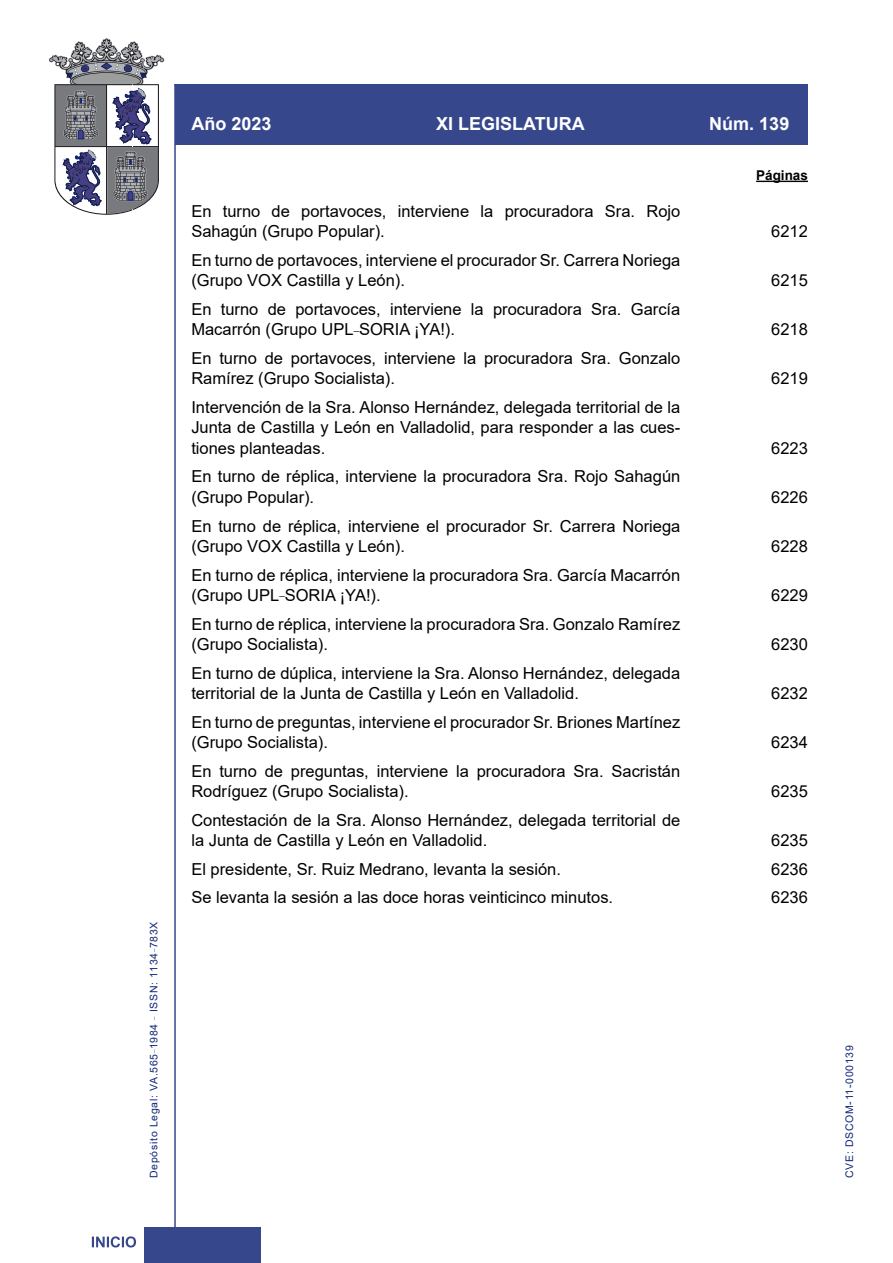
<style>
.page{position:relative;width:893px;height:1263px;background:#fff}
.page>*{position:absolute;margin:0;border:0;box-sizing:border-box;transform-origin:0 0}
.t1{font:700 18px "Arial";color:#fff}
.Sumario{font:16.5px/20.2px "Arial";color:#000}
.Paginas{font:700 13.5px "Arial";color:#000}
.t2{font:10.5px "Arial";letter-spacing:.065em;color:#122678}
</style>
<div class="page">
<hr style="left:174px;top:84px;width:2px;height:1179px;background:#36478c">
<div style="left:144px;top:1227px;width:117px;height:36px;background:#36478c"></div>
<hr style="left:174px;top:84px;width:634px;height:1px;background:#36478c">
<svg style="left:92px;top:1236px;width:44px;height:11px"></svg>
<div style="left:175px;top:85px;width:633px;height:60px;background:#36478c"></div>
<svg style="left:49px;top:38px;width:115px;height:177px"></svg>
<hr style="left:756px;top:181px;width:52px;height:1px;background:#000">
<p class="t2" style="left:146px;top:1178px;width:258px;rotate:-90deg">Depósito Legal: VA.565<sup>_</sup>1984 <sup>_</sup> ISSN: 1134<sup>_</sup>783X</p>
<p class="t1" style="left:191px;top:111px;width:82px">Año 2023</p>
<p class="t1" style="left:436px;top:111px;width:150px">XI LEGISLATURA</p>
<p class="t1" style="left:709px;top:111px;width:82px">Núm. 139</p>
<p class="Sumario" style="left:191px;top:201px;width:490px">En turno de portavoces, interviene la procuradora Sra. Rojo<br>Sahagún (Grupo Popular).</p>
<p class="Sumario" style="left:191px;top:250px;width:490px">En turno de portavoces, interviene el procurador Sr. Carrera Noriega (Grupo VOX Castilla y León).</p>
<p class="Sumario" style="left:191px;top:299px;width:490px">En turno de portavoces, interviene la procuradora Sra. García<br>Macarrón (Grupo UPL<sup>_</sup>SORIA ¡YA!).</p>
<p class="Sumario" style="left:191px;top:348px;width:490px">En turno de portavoces, interviene la procuradora Sra. Gonzalo<br>Ramírez (Grupo Socialista).</p>
<p class="Sumario" style="left:191px;top:397px;width:490px;text-align:justify">Intervención de la Sra. Alonso Hernández, delegada territorial de la Junta de Castilla y León en Valladolid, para responder a las cues&shy;tiones planteadas.</p>
<p class="Sumario" style="left:191px;top:466px;width:490px">En turno de réplica, interviene la procuradora Sra. Rojo Sahagún (Grupo Popular).</p>
<p class="Sumario" style="left:191px;top:515px;width:490px">En turno de réplica, interviene el procurador Sr. Carrera Noriega (Grupo VOX Castilla y León).</p>
<p class="Sumario" style="left:191px;top:564px;width:490px">En turno de réplica, interviene la procuradora Sra. García Macarrón (Grupo UPL<sup>_</sup>SORIA ¡YA!).</p>
<p class="Sumario" style="left:191px;top:613px;width:490px">En turno de réplica, interviene la procuradora Sra. Gonzalo Ramírez (Grupo Socialista).</p>
<p class="Sumario" style="left:191px;top:662px;width:490px">En turno de dúplica, interviene la Sra. Alonso Hernández, delegada territorial de la Junta de Castilla y León en Valladolid.</p>
<p class="Sumario" style="left:191px;top:711px;width:490px">En turno de preguntas, interviene el procurador Sr. Briones Martínez (Grupo Socialista).</p>
<p class="Sumario" style="left:191px;top:760px;width:490px">En turno de preguntas, interviene la procuradora Sra. Sacristán<br>Rodríguez (Grupo Socialista).</p>
<p class="Sumario" style="left:191px;top:809px;width:490px">Contestación de la Sra. Alonso Hernández, delegada territorial de la Junta de Castilla y León en Valladolid.</p>
<p class="Paginas" style="left:756px;top:166px;width:53px">Páginas</p>
<p class="Sumario" style="left:771px;top:221px;width:38px">6212</p>
<p class="Sumario" style="left:771px;top:270px;width:38px">6215</p>
<p class="Sumario" style="left:771px;top:319px;width:38px">6218</p>
<p class="Sumario" style="left:771px;top:368px;width:38px">6219</p>
<p class="Sumario" style="left:771px;top:438px;width:38px">6223</p>
<p class="Sumario" style="left:771px;top:487px;width:38px">6226</p>
<p class="Sumario" style="left:771px;top:536px;width:38px">6228</p>
<p class="Sumario" style="left:771px;top:585px;width:38px">6229</p>
<p class="Sumario" style="left:771px;top:634px;width:38px">6230</p>
<p class="Sumario" style="left:771px;top:683px;width:38px">6232</p>
<p class="Sumario" style="left:771px;top:732px;width:38px">6234</p>
<p class="Sumario" style="left:771px;top:781px;width:38px">6235</p>
<p class="Sumario" style="left:771px;top:830px;width:38px">6235</p>
<p class="Sumario" style="left:191px;top:858px;width:371px">El presidente, Sr. Ruiz Medrano, levanta la sesión.</p>
<p class="Sumario" style="left:771px;top:858px;width:38px">6236</p>
<p class="Sumario" style="left:191px;top:887px;width:423px">Se levanta la sesión a las doce horas veinticinco minutos.</p>
<p class="Sumario" style="left:771px;top:887px;width:38px">6236</p>
<p class="t2" style="left:842px;top:1178px;width:134px;rotate:-90deg">CVE: DSCOM-11-000139</p>
</div>
